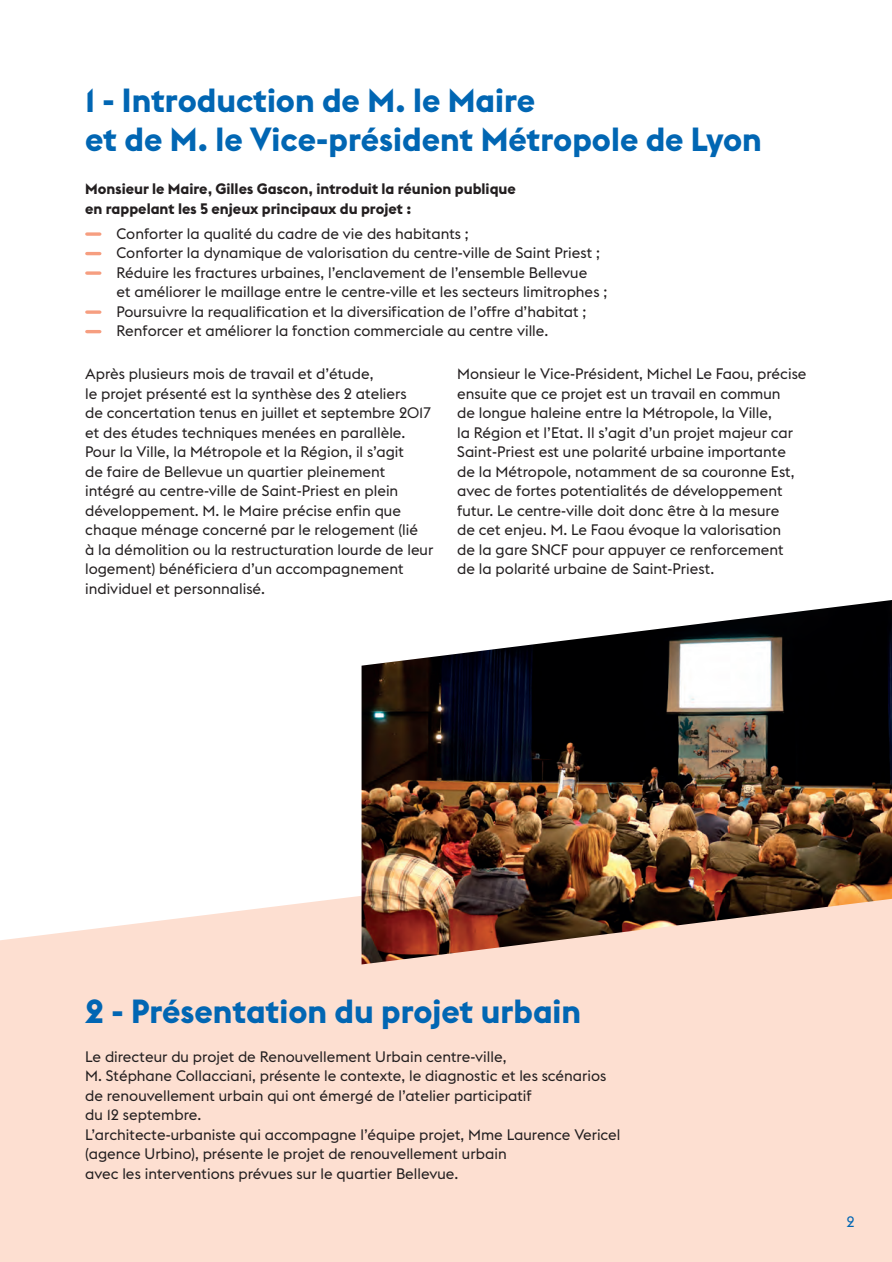
<style>
.page{position:relative;width:892px;height:1262px;background:#fff}
.page>*{position:absolute;margin:0;border:0;box-sizing:border-box;transform-origin:0 0}
.t1{font:700 33px/39px "Euclid Flex";color:#0166b3}
.t2{font:15px/19.5px "Euclid Flex";color:#231f20}
.t3{font:700 15px/19.5px "Euclid Flex";color:#231f20}
.t4{font:15px "Euclid Flex";color:#0166b3}
</style>
<div class="page">
<svg style="left:0;top:827px;width:892px;height:434px;fill:#fddfd1"></svg>
<svg style="left:87px;top:232px;width:13px;height:4px"></svg>
<svg style="left:87px;top:252px;width:13px;height:3px"></svg>
<svg style="left:87px;top:271px;width:13px;height:4px"></svg>
<svg style="left:87px;top:310px;width:13px;height:4px"></svg>
<svg style="left:87px;top:330px;width:13px;height:3px"></svg>
<img style="left:362px;top:600px;width:530px;height:364px">
<h1 class="t1" style="left:85px;top:81px;width:678px">1 - Introduction de M. le Maire<br>et de M. le Vice-président Métropole de Lyon</h1>
<p class="t3" style="left:85px;top:179px;width:432px">Monsieur le Maire, Gilles Gascon, introduit la réunion publique en rappelant les 5 enjeux principaux du projet :</p>
<p class="t2" style="left:117px;top:224px;width:492px">Conforter la qualité du cadre de vie des habitants ;<br>Conforter la dynamique de valorisation du centre-ville de Saint Priest ; Réduire les fractures urbaines, l’enclavement de l’ensemble Bellevue<br>et améliorer le maillage entre le centre-ville et les secteurs limitrophes ; Poursuivre la requalification et la diversification de l’offre d’habitat ; Renforcer et améliorer la fonction commerciale au centre ville.</p>
<p class="t2" style="left:85px;top:364px;width:350px">Après plusieurs mois de travail et d’étude,<br>le projet présenté est la synthèse des 2 ateliers<br>de concertation tenus en juillet et septembre 2017 et des études techniques menées en parallèle.<br>Pour la Ville, la Métropole et la Région, il s’agit<br>de faire de Bellevue un quartier pleinement intégré au centre-ville de Saint-Priest en plein développement. M. le Maire précise enfin que chaque ménage concerné par le relogement (lié<br>à la démolition ou la restructuration lourde de leur logement) bénéficiera d’un accompagnement individuel et personnalisé.</p>
<p class="t2" style="left:457px;top:364px;width:351px">Monsieur le Vice-Président, Michel Le Faou, précise ensuite que ce projet est un travail en commun<br>de longue haleine entre la Métropole, la Ville,<br>la Région et l’Etat. Il s’agit d’un projet majeur car Saint-Priest est une polarité urbaine importante de la Métropole, notamment de sa couronne Est, avec de fortes potentialités de développement futur. Le centre-ville doit donc être à la mesure<br>de cet enjeu. M. Le Faou évoque la valorisation<br>de la gare SNCF pour appuyer ce renforcement<br>de la polarité urbaine de Saint-Priest.</p>
<h1 class="t1" style="left:85px;top:991px;width:498px">2 - Présentation du projet urbain</h1>
<p class="t2" style="left:85px;top:1046px;width:537px">Le directeur du projet de Renouvellement Urbain centre-ville,<br>M. Stéphane Collacciani, présente le contexte, le diagnostic et les scénarios de renouvellement urbain qui ont émergé de l’atelier participatif<br>du 12 septembre.<br>L’architecte-urbaniste qui accompagne l’équipe projet, Mme Laurence Vericel (agence Urbino), présente le projet de renouvellement urbain<br>avec les interventions prévues sur le quartier Bellevue.</p>
<p class="t4" style="left:846px;top:1213px;width:10px">2</p>
</div>
